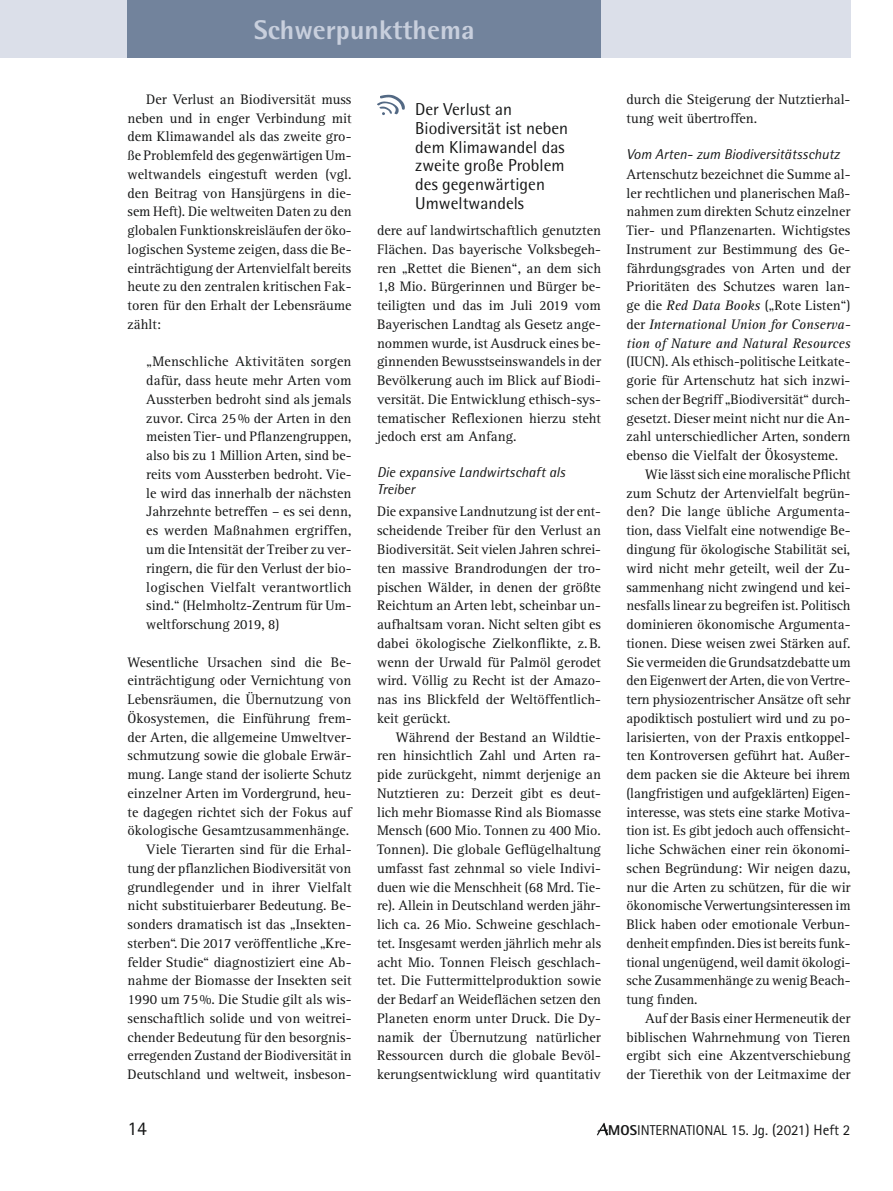
<style>
.page{position:relative;width:893px;height:1191px;background:#fff}
.page>*{position:absolute;margin:0;border:0;box-sizing:border-box;transform-origin:0 0}
.t1{font:800 27px "Rotis Semi Sans";color:#c8cfdd}
.t2{font:19.5px "Rotis Sans Serif";color:#151616}
.bodytext__Master{font:17.25px/18.8px "Rotis Semi Sans";color:#151616}
.t3{font:15px "Rotis Sans Serif";color:#151616}
.mE{font:14.25px/18.8px "Rotis Serif";color:#151616;text-align:justify}
.mE__platzsparend{font:14.25px/18.8px "Rotis Serif";letter-spacing:-.01em;color:#151616;text-align:justify}
.oE__Master{font:14.25px/18.8px "Rotis Serif";color:#151616;text-align:justify}
.mE__platzfüllend{font:14.25px/18.8px "Rotis Serif";color:#151616}
.eingerückt{font:14.25px/18.8px "Rotis Serif";letter-spacing:-.005em;color:#151616;text-align:justify}
.oE__platzfüllend{font:14.25px/18.8px "Rotis Serif";color:#151616;text-align:justify}
.ZÜ2{font:italic 14.25px/16.5px "Rotis Semi Sans";color:#151616}
.s1{font-style:italic}
.s2{font-weight:800;font-size:14.25px}
.s3{font-size:14.25px}
</style>
<div class="page">
<div style="left:0;top:0;width:850px;height:57px;background:#dbdfe9"></div>
<div style="left:128px;top:0;width:473px;height:57px;background:#72839c"></div>
<svg style="left:597px;top:1122px;width:11px;height:13px"></svg>
<svg style="left:377px;top:95px;width:28px;height:20px"></svg>
<h1 class="t1" style="left:254px;top:13px;width:222px">Schwerpunktthema</h1>
<p class="mE" style="left:128px;top:90px;width:226px;text-indent:19px">Der Verlust an Biodiversität muss neben und in enger Verbindung mit dem Klimawandel als das zweite gro&shy;ße Problemfeld des gegenwärtigen Um&shy;weltwandels eingestuft werden (vgl. den Beitrag von Hansjürgens in die&shy;sem Heft). Die weltweiten Daten zu den globalen Funktionskreisläufen der öko&shy;logischen Systeme zeigen, dass die Be&shy;einträchtigung der Artenvielfalt bereits heute zu den zentralen kritischen Fak&shy;toren für den Erhalt der Lebensräume zählt:</p>
<p class="eingerückt" style="left:146px;top:353px;width:207px">„Menschliche Aktivitäten sorgen dafür, dass heute mehr Arten vom Aussterben bedroht sind als jemals zuvor. Circa 25% der Arten in den meisten Tier- und Pflanzengruppen, also bis zu 1 Million Arten, sind be&shy;reits vom Aussterben bedroht. Vie&shy;le wird das innerhalb der nächsten Jahrzehnte betreffen – es sei denn, es werden Maßnahmen ergriffen, um die Intensität der Treiber zu ver&shy;ringern, die für den Verlust der bio&shy;logischen Vielfalt verantwortlich sind.“ (Helmholtz-Zentrum für Um&shy;weltforschung 2019, 8)</p>
<p class="oE__platzfüllend" style="left:128px;top:653px;width:226px">Wesentliche Ursachen sind die Be&shy;einträchtigung oder Vernichtung von Lebensräumen, die Übernutzung von Ökosystemen, die Einführung frem&shy;der Arten, die allgemeine Umweltver&shy;schmutzung sowie die globale Erwär&shy;mung. Lange stand der isolierte Schutz einzelner Arten im Vordergrund, heu&shy;te dagegen richtet sich der Fokus auf ökologische Gesamtzusammenhänge.</p>
<p class="mE" style="left:128px;top:840px;width:226px;text-indent:19px">Viele Tierarten sind für die Erhal&shy;tung der pflanzlichen Biodiversität von grundlegender und in ihrer Vielfalt nicht substituierbarer Bedeutung. Be&shy;sonders dramatisch ist das „Insekten&shy;sterben“. Die 2017 veröffentliche „Kre&shy;felder Studie“ diagnostiziert eine Ab&shy;nahme der Biomasse der Insekten seit 1990 um 75%. Die Studie gilt als wis&shy;senschaftlich solide und von weitrei&shy;chender Bedeutung für den besorgnis&shy;erregenden Zustand der Biodiversität in Deutschland und weltweit, insbeson-</p>
<p class="bodytext__Master" style="left:415px;top:100px;width:154px">Der Verlust an<br>Biodiversität ist neben dem Klimawandel das zweite große Problem des gegenwärtigen<br>Umweltwandels</p>
<p class="mE" style="left:377px;top:221px;width:226px">dere auf landwirtschaftlich genutzten Flächen. Das bayerische Volksbegeh&shy;ren „Rettet die Bienen“, an dem sich 1,8 Mio. Bürgerinnen und Bürger be&shy;teiligten und das im Juli 2019 vom Bayerischen Landtag als Gesetz ange&shy;nommen wurde, ist Ausdruck eines be&shy;ginnenden Bewusstseinswandels in der Bevölkerung auch im Blick auf Biodi&shy;versität. Die Entwicklung ethisch-sys&shy;tematischer Reflexionen hierzu steht jedoch erst am Anfang.</p>
<p class="ZÜ2" style="left:377px;top:464px;width:190px">Die expansive Landwirtschaft als<br>Treiber</p>
<p class="oE__Master" style="left:377px;top:503px;width:225px">Die expansive Landnutzung ist der ent&shy;scheidende Treiber für den Verlust an Biodiversität. Seit vielen Jahren schrei&shy;ten massive Brandrodungen der tro&shy;pischen Wälder, in denen der größte Reichtum an Arten lebt, scheinbar un&shy;aufhaltsam voran. Nicht selten gibt es dabei ökologische Zielkonflikte, z.B. wenn der Urwald für Palmöl gerodet wird. Völlig zu Recht ist der Amazo&shy;nas ins Blickfeld der Weltöffentlich&shy;keit gerückt.</p>
<p class="mE__platzfüllend" style="left:377px;top:728px;width:226px;text-indent:19px">Während der Bestand an Wildtie&shy;ren hinsichtlich Zahl und Arten ra&shy;pide zurückgeht, nimmt derjenige an Nutztieren zu: Derzeit gibt es deut&shy;lich mehr Biomasse Rind als Biomasse Mensch (600 Mio. Tonnen zu 400 Mio.<br>Tonnen). Die globale Geflügelhaltung umfasst fast zehnmal so viele Indivi&shy;duen wie die Menschheit (68 Mrd. Tie&shy;re). Allein in Deutschland werden jähr&shy;lich ca. 26 Mio. Schweine geschlach&shy;tet. Insgesamt werden jährlich mehr als acht Mio. Tonnen Fleisch geschlach&shy;tet. Die Futtermittelproduktion sowie der Bedarf an Weideflächen setzen den Planeten enorm unter Druck. Die Dy&shy;namik der Übernutzung natürlicher Ressourcen durch die globale Bevöl&shy;kerungsentwicklung wird quantitativ</p>
<p class="mE__platzfüllend" style="left:626px;top:90px;width:225px">durch die Steigerung der Nutztierhal&shy;tung weit übertroffen.</p>
<p class="ZÜ2" style="left:626px;top:145px;width:215px">Vom Arten- zum Biodiversitätsschutz</p>
<p class="oE__Master" style="left:626px;top:165px;width:225px">Artenschutz bezeichnet die Summe al&shy;ler rechtlichen und planerischen Maß&shy;nahmen zum direkten Schutz einzelner Tier- und Pflanzenarten. Wichtigstes Instrument zur Bestimmung des Ge&shy;fährdungsgrades von Arten und der Prioritäten des Schutzes waren lan&shy;ge die <span class="s1">Red Data Books</span> („Rote Listen“) der <span class="s1">International Union for Conserva&shy;tion of Nature and Natural Resources </span>(IUCN). Als ethisch-politische Leitkate&shy;gorie für Artenschutz hat sich inzwi&shy;schen der Begriff „Biodiversität“ durch&shy;gesetzt. Dieser meint nicht nur die An&shy;zahl unterschiedlicher Arten, sondern ebenso die Vielfalt der Ökosysteme.</p>
<p class="mE__platzsparend" style="left:626px;top:465px;width:226px;text-indent:19px">Wie lässt sich eine moralische Pflicht zum Schutz der Artenvielfalt begrün&shy;den? Die lange übliche Argumenta&shy;tion, dass Vielfalt eine notwendige Be&shy;dingung für ökologische Stabilität sei, wird nicht mehr geteilt, weil der Zu&shy;sammenhang nicht zwingend und kei&shy;nesfalls linear zu begreifen ist. Politisch dominieren ökonomische Argumenta&shy;tionen. Diese weisen zwei Stärken auf.<br>Sie vermeiden die Grundsatzdebatte um den Eigenwert der Arten, die von Vertre&shy;tern physiozentrischer Ansätze oft sehr apodiktisch postuliert wird und zu po&shy;larisierten, von der Praxis entkoppel&shy;ten Kontroversen geführt hat. Außer&shy;dem packen sie die Akteure bei ihrem (langfristigen und aufgeklärten) Eigen&shy;interesse, was stets eine starke Motiva&shy;tion ist. Es gibt jedoch auch offensicht&shy;liche Schwächen einer rein ökonomi&shy;schen Begründung: Wir neigen dazu, nur die Arten zu schützen, für die wir ökonomische Verwertungsinteressen im Blick haben oder emotionale Verbun&shy;denheit empfinden. Dies ist bereits funk&shy;tional ungenügend, weil damit ökologi&shy;sche Zusammenhänge zu wenig Beach&shy;tung finden.</p>
<p class="mE" style="left:626px;top:1009px;width:225px;text-indent:19px">Auf der Basis einer Hermeneutik der biblischen Wahrnehmung von Tieren ergibt sich eine Akzentverschiebung der Tierethik von der Leitmaxime der</p>
<h2 class="t2" style="left:128px;top:1117px;width:21px">14</h2>
<p class="t3" style="left:608px;top:1121px;width:244px"><span class="s2">MOS</span><span class="s3">INTERNATIONAL</span> 15. Jg. (2021) Heft 2</p>
</div>
